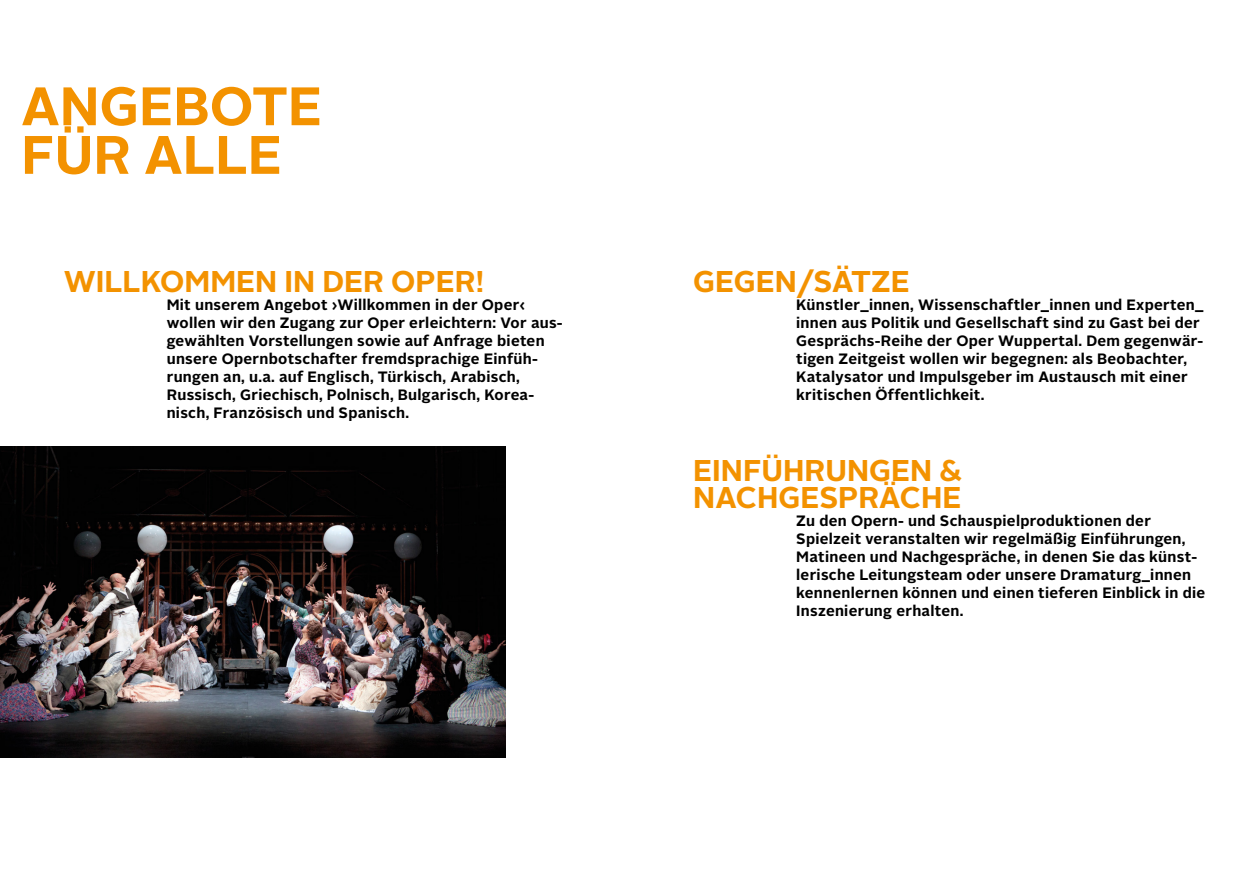
<style>
.page{position:relative;width:1259px;height:893px;background:#fff}
.page>*{position:absolute;margin:0;border:0;box-sizing:border-box;transform-origin:0 0}
.t1{font:700 54px/48.6px "Alright Sans";color:#f39200}
.t2{font:700 30px/27px "Alright Sans";color:#f39200}
.t3{font:700 15px/18px "Alright Sans";letter-spacing:.02em;color:#000}
</style>
<div class="page">
<img style="left:0;top:446px;width:506px;height:311px">
<h1 class="t1" style="left:21px;top:82px;width:302px">ANGEBOTE<br>FÜR ALLE</h1>
<h2 class="t2" style="left:64px;top:269px;width:422px">WILLKOMMEN IN DER OPER!</h2>
<p class="t3" style="left:167px;top:296px;width:397px">Mit unserem Angebot ›Willkommen in der Oper‹ wollen wir den Zugang zur Oper erleichtern: Vor aus&shy;gewählten Vorstellungen sowie auf Anfrage bieten unsere Opernbotschafter fremdsprachige Einfüh&shy;rungen an, u.a. auf Englisch, Türkisch, Arabisch, Russisch, Griechisch, Polnisch, Bulgarisch, Korea&shy;nisch, Französisch und Spanisch.</p>
<h2 class="t2" style="left:693px;top:269px;width:218px">GEGEN/SÄTZE</h2>
<p class="t3" style="left:796px;top:296px;width:409px">Künstler_innen, Wissenschaftler_innen und Experten_ innen aus Politik und Gesellschaft sind zu Gast bei der Gesprächs-Reihe der Oper Wuppertal. Dem gegenwär&shy;tigen Zeitgeist wollen wir begegnen: als Beobachter, Katalysator und Impulsgeber im Austausch mit einer kritischen Öffentlichkeit.</p>
<h2 class="t2" style="left:693px;top:458px;width:270px">EINFÜHRUNGEN &amp;<br>NACHGESPRÄCHE</h2>
<p class="t3" style="left:796px;top:512px;width:410px">Zu den Opern- und Schauspielproduktionen der Spielzeit veranstalten wir regelmäßig Einführungen, Matineen und Nachgespräche, in denen Sie das künst&shy;lerische Leitungsteam oder unsere Dramaturg_innen kennenlernen können und einen tieferen Einblick in die Inszenierung erhalten.</p>
</div>
